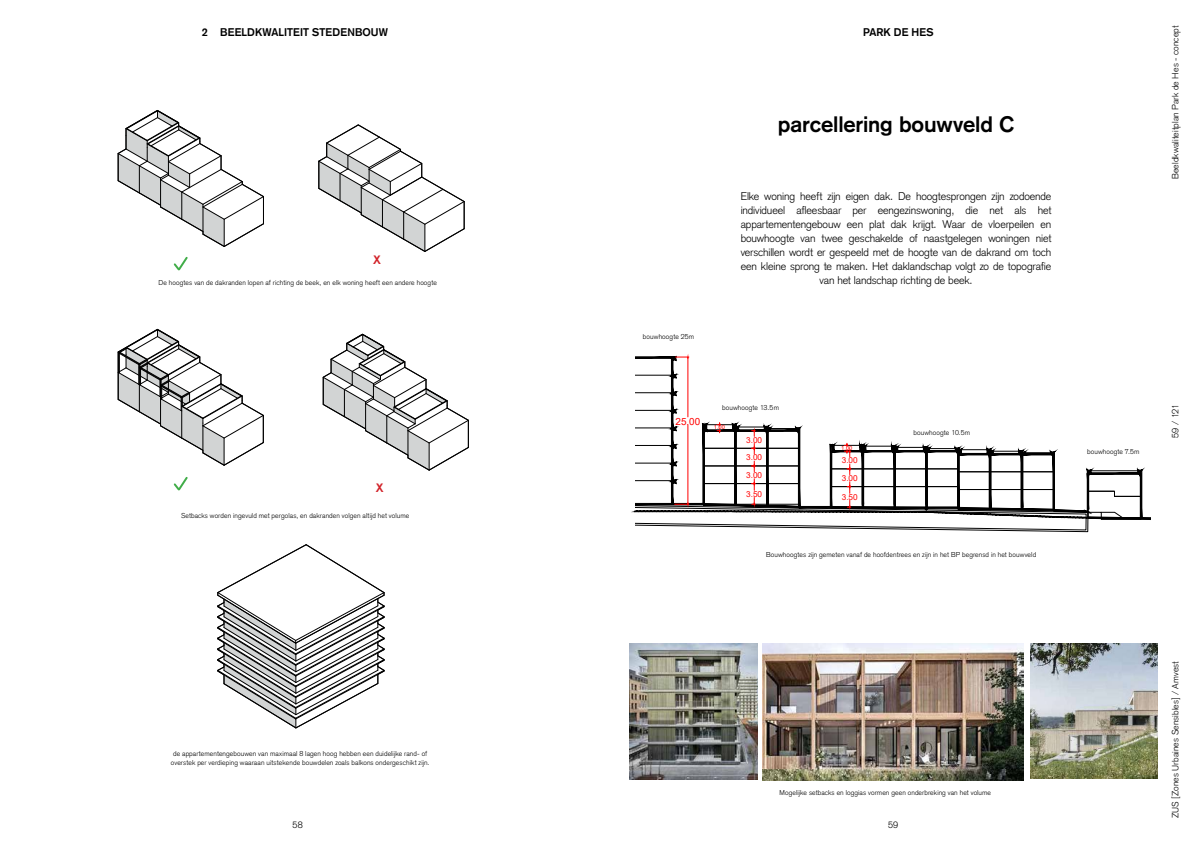
<style>
.page{position:relative;width:1191px;height:842px;background:#fff}
.page>*{position:absolute;margin:0;border:0;box-sizing:border-box;transform-origin:0 0}
.t1{font:700 22px "Akzidenz Grotesk ZUS";letter-spacing:-.005em;color:#000}
.t2{font:700 12px "Akzidenz Grotesk ZUS";color:#d2232a}
.t3{font:300 11px/14px "Akzidenz Grotesk ZUS";letter-spacing:-.01em;color:#000;text-align:center}
.t4{font:700 11px "Akzidenz Grotesk ZUS";letter-spacing:.01em;color:#000}
.t5{font:9.9px "Arial";color:#f00}
.t6{font:300 9px "Akzidenz Grotesk ZUS";letter-spacing:.01em;color:#000}
.t7{font:8.2px "Arial";color:#f00}
.t8{font:300 7px/9px "Akzidenz Grotesk ZUS";letter-spacing:.015em;color:#000;text-align:center}
.t9{font:5.8px "Arial";color:#f00}
</style>
<div class="page">
<svg style="left:635px;top:354px;width:515px;height:179px"></svg>
<svg style="left:117px;top:328px;width:147px;height:138px"></svg>
<svg style="left:322px;top:333px;width:147px;height:138px"></svg>
<svg style="left:217px;top:544px;width:168px;height:185px"></svg>
<svg style="left:117px;top:110px;width:147px;height:137px"></svg>
<svg style="left:318px;top:124px;width:147px;height:128px"></svg>
<svg style="left:173px;top:256px;width:15px;height:15px"></svg>
<svg style="left:173px;top:477px;width:15px;height:14px"></svg>
<img style="left:763px;top:643px;width:260px;height:137px">
<img style="left:1030px;top:643px;width:127px;height:136px">
<img style="left:629px;top:643px;width:128px;height:136px">
<h3 class="t4" style="left:202px;top:26px;width:188px">2 BEELDKWALITEIT STEDENBOUW</h3>
<h3 class="t4" style="left:863px;top:26px;width:72px">PARK DE HES</h3>
<h2 class="t2" style="left:373px;top:253px;width:9px">X</h2>
<p class="t8" style="left:159px;top:278px;width:280px">De hoogtes van de dakranden lopen af richting de beek, en elk woning heeft een andere hoogte</p>
<h2 class="t2" style="left:376px;top:481px;width:9px">X</h2>
<p class="t8" style="left:181px;top:511px;width:230px">Setbacks worden ingevuld met pergolas, en dakranden volgen altijd het volume</p>
<p class="t8" style="left:643px;top:332px;width:53px">bouwhoogte 25m</p>
<h1 class="t1" style="left:778px;top:111px;width:238px">parcellering bouwveld C</h1>
<p class="t3" style="left:740px;top:190px;width:312px">Elke woning heeft zijn eigen dak. De hoogtesprongen zijn zodoende individueel afleesbaar per eengezinswoning, die net als het appartementengebouw een plat dak krijgt. Waar de vloerpeilen en bouwhoogte van twee geschakelde of naastgelegen woningen niet verschillen wordt er gespeeld met de hoogte van de dakrand om toch een kleine sprong te maken. Het daklandschap volgt zo de topografie van het landschap richting de beek.</p>
<h3 class="t5" style="left:675px;top:414px;width:26px">25.00</h3>
<p class="t8" style="left:722px;top:403px;width:58px">bouwhoogte 13.5m</p>
<p class="t9" style="left:714px;top:423px;width:13px">1.00</p>
<p class="t7" style="left:746px;top:434px;width:18px">3.00</p>
<p class="t7" style="left:746px;top:452px;width:18px">3.00</p>
<p class="t7" style="left:746px;top:470px;width:18px">3.00</p>
<p class="t7" style="left:746px;top:488px;width:18px">3.50</p>
<p class="t9" style="left:841px;top:444px;width:13px">1.00</p>
<p class="t7" style="left:841px;top:455px;width:18px">3.00</p>
<p class="t7" style="left:841px;top:472px;width:18px">3.00</p>
<p class="t7" style="left:841px;top:491px;width:18px">3.50</p>
<p class="t8" style="left:913px;top:428px;width:58px">bouwhoogte 10.5m</p>
<p class="t8" style="left:766px;top:550px;width:271px">Bouwhoogtes zijn gemeten vanaf de hoofdentrees en zijn in het BP begrensd in het bouwveld</p>
<p class="t6" style="left:1170px;top:179px;width:155px;rotate:-90deg">Beeldkwaliteitplan Park de Hes - concept</p>
<p class="t8" style="left:1087px;top:447px;width:54px">bouwhoogte 7.5m</p>
<p class="t6" style="left:1170px;top:438px;width:35px;rotate:-90deg">59 / 121</p>
<p class="t8" style="left:171px;top:749px;width:260px">de appartementengebouwen van maximaal 8 lagen hoog hebben een duidelijke rand- of overstek per verdieping waaraan uitstekende bouwdelen zoals balkons ondergeschikt zijn.</p>
<p class="t8" style="left:779px;top:788px;width:213px">Mogelijke setbacks en loggias vormen geen onderbreking van het volume</p>
<p class="t6" style="left:293px;top:820px;width:12px">58</p>
<p class="t6" style="left:888px;top:820px;width:12px">59</p>
<p class="t6" style="left:1170px;top:818px;width:159px;rotate:-90deg">ZUS [Zones Urbaines Sensibles] / Amvest</p>
</div>
